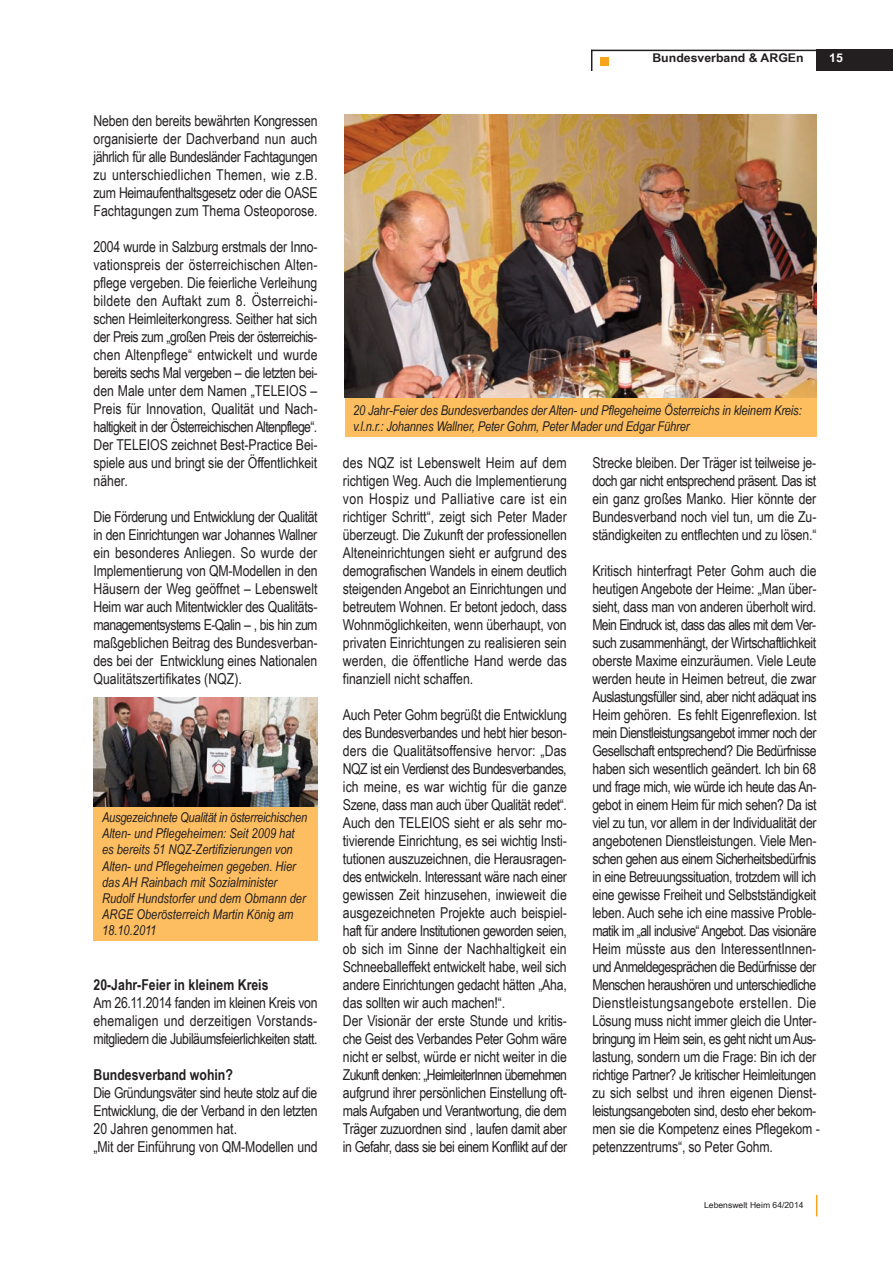
<style>
.page{position:relative;width:893px;height:1263px;background:#fff}
.page>*{position:absolute;margin:0;border:0;box-sizing:border-box;transform-origin:0 0}
.t1{font:15px/18px "Arial Narrow";letter-spacing:-.015em;color:#231f20;text-align:justify}
.t2{font:700 15px "Arial Narrow";color:#231f20}
.t3{font:italic 13.5px/16.2px "Arial Narrow";color:#231f20}
.t4{font:700 12px "Arial Narrow";color:#231f20;scale:1.25 1}
.t5{font:700 12px "Arial Narrow";color:#fff;scale:1.25 1}
.t6{font:8.4px "Arial Narrow";color:#231f20;scale:1.25 1}
</style>
<div class="page">
<div style="left:816px;top:50px;width:77px;height:21px;background:#231f20"></div>
<hr style="left:591px;top:50px;width:256px;height:1px;background:#231f20">
<svg style="left:591px;top:51px;width:1px;height:20px"></svg>
<div style="left:600px;top:57px;width:9px;height:8px;background:#f9a51b"></div>
<svg style="left:816px;top:1195px;width:1px;height:21px"></svg>
<div style="left:94px;top:699px;width:224px;height:242px;background:#fdbe62"></div>
<img style="left:94px;top:697px;width:224px;height:109px">
<div style="left:345px;top:122px;width:471px;height:315px;background:#fdbe60"></div>
<img style="left:345px;top:115px;width:471px;height:282px">
<p class="t1" style="left:94px;top:112px;width:226px">Neben den bereits bewährten Kongressen organi sierte der Dachverband nun auch jährlich für alle Bundesländer Fachtagungen zu unterschiedlichen Themen, wie z.B. zum Heimaufenthaltsgesetz oder die OASE Fachtagungen zum Thema Osteoporose.</p>
<p class="t1" style="left:94px;top:238px;width:226px">2004 wurde in Salzburg erstmals der Inno - vationspreis der österreichischen Alten - pfle ge vergeben. Die feierliche Verleihung bildete den Auftakt zum 8. Österreichi - schen Heimleiterkongress. Seither hat sich der Preis zum „großen Preis der österreichis&shy;chen Altenpflege“ entwickelt und wurde bereits sechs Mal vergeben – die letz ten bei&shy;den Male unter dem Namen „TELEIOS – Preis für Innovation, Qualität und Nach - haltigkeit in der Österrei chischen Altenpflege“.<br>Der TELEIOS zeichnet Best-Practice Bei - spiele aus und bringt sie der Öffentlichkeit näher.</p>
<p class="t1" style="left:94px;top:508px;width:226px">Die Förderung und Entwicklung der Qualität in den Einrichtun gen war Johannes Wallner ein besonderes Anliegen. So wurde der Implemen tierung von QM-Modellen in den Häusern der Weg geöffnet – Lebenswelt Heim war auch Mitentwickler des Qualitäts - manage mentsystems E-Qalin – , bis hin zum maßgeblichen Beitrag des Bundes verban&shy;des bei der Ent wicklung eines Nationalen Qualitäts zertifikates (NQZ).</p>
<p class="t3" style="left:102px;top:809px;width:207px">Ausgezeichnete Qualität in österreichischen Alten- und Pflegeheimen: Seit 2009 hat es bereits 51 NQZ-Zertifi zierungen von Alten- und Pflegeheimen gegeben. Hier das AH Rainbach mit Sozialminister Rudolf Hundstorfer und dem Obmann der ARGE Oberösterreich Martin König am 18.10.2011</p>
<p class="t2" style="left:94px;top:976px;width:177px">20-Jahr-Feier in kleinem Kreis</p>
<p class="t1" style="left:94px;top:994px;width:226px">Am 26.11.2014 fanden im kleinen Kreis von ehemaligen und derzeitigen Vorstands - mitgliedern die Jubiläumsfeierlichkeiten statt.</p>
<p class="t2" style="left:94px;top:1066px;width:141px">Bundesverband wohin?</p>
<p class="t1" style="left:94px;top:1084px;width:226px;text-align:left">Die Gründungsväter sind heute stolz auf die Entwicklung, die der Verband in den letzten 20 Jahren genommen hat.<br>„Mit der Einführung von QM-Modellen und</p>
<p class="t4" style="left:652px;top:51px;width:123px">Bundesverband &amp; ARGEn</p>
<p class="t5" style="left:829px;top:51px;width:12px">15</p>
<p class="t3" style="left:353px;top:402px;width:450px">20 Jahr-Feier des Bundesverbandes der Alten- und Pflegeheime Österreichs in kleinem Kreis: v.l.n.r.: Johannes Wallner, Peter Gohm, Peter Mader und Edgar Führer</p>
<p class="t1" style="left:343px;top:454px;width:226px">des NQZ ist Lebenswelt Heim auf dem richtigen Weg. Auch die Implementierung von Hospiz und Palliative care ist ein richtiger Schritt“, zeigt sich Peter Mader überzeugt. Die Zukunft der professionellen Alteneinrichtungen sieht er aufgrund des demografischen Wandels in einem deutlich steigenden Angebot an Einrichtungen und betreutem Wohnen. Er betont jedoch, dass Wohnmöglichkeiten, wenn überhaupt, von privaten Einrichtungen zu realisieren sein werden, die öffentliche Hand werde das finanziell nicht schaffen.</p>
<p class="t1" style="left:343px;top:706px;width:226px;text-align:left">Auch Peter Gohm begrüßt die Entwicklung des Bundesverbandes und hebt hier beson&shy;ders die Qualitätsoffensive hervor: „Das NQZ ist ein Verdienst des Bundesverbandes, ich meine, es war wichtig für die ganze Szene, dass man auch über Qualität redet“.<br>Auch den TELEIOS sieht er als sehr mo - tivierende Einrichtung, es sei wichtig Insti - tutionen auszuzeichnen, die Heraus ragen&shy;des entwickeln. Interessant wäre nach einer gewissen Zeit hinzusehen, inwieweit die ausgezeichneten Projekte auch beispiel&shy;haft für andere Institutionen geworden seien, ob sich im Sinne der Nachhaltigkeit ein Schneeballeffekt entwickelt habe, weil sich andere Einrichtungen gedacht hätten „Aha, das sollten wir auch machen!“.<br>Der Visionär der erste Stunde und kritis&shy;che Geist des Verbandes Peter Gohm wäre nicht er selbst, würde er nicht weiter in die Zukunft denken: „HeimleiterInnen übernehmen aufgrund ihrer persönlichen Einstellung oft&shy;mals Aufgaben und Verantwortung, die dem Träger zuzuordnen sind , laufen damit aber in Gefahr, dass sie bei einem Konflikt auf der</p>
<p class="t1" style="left:592px;top:454px;width:226px">Strecke bleiben. Der Träger ist teilweise je - doch gar nicht entsprechend präsent. Das ist ein ganz großes Manko. Hier könnte der Bundesverband noch viel tun, um die Zu - ständigkeiten zu entflechten und zu lösen.“</p>
<p class="t1" style="left:592px;top:562px;width:229px;text-align:left">Kritisch hinterfragt Peter Gohm auch die heutigen Angebote der Heime: „Man über&shy;sieht, dass man von an deren überholt wird.<br>Mein Eindruck ist, dass das alles mit dem Ver - such zusammenhängt, der Wirtschaftlichkeit oberste Maxime einzuräumen. Viele Leute werden heute in Heimen betreut, die zwar Auslastungsfüller sind, aber nicht adäquat ins Heim gehören. Es fehlt Eigenreflexion. Ist mein Dienst leistungs an gebot immer noch der Gesellschaft ent sprechend? Die Bedürfnisse haben sich wesentlich geändert. Ich bin 68 und frage mich, wie würde ich heute das An - gebot in einem Heim für mich sehen? Da ist viel zu tun, vor allem in der Individualität der angebotenen Dienstleistungen. Viele Men - schen gehen aus einem Sicherheitsbedürfnis in eine Betreuungssituation, trotzdem will ich eine gewisse Freiheit und Selbstständigkeit leben. Auch sehe ich eine massive Proble - matik im „all inclusive“ Angebot. Das visionäre Heim müsste aus den In teres sentInnen&shy;und Anmeldegesprächen die Bedürfnisse der Menschen heraushören und unterschiedliche Dienstleistungsangebote erstellen. Die Lösung muss nicht immer gleich die Un ter - bringung im Heim sein, es geht nicht um Aus - lastung, sondern um die Frage: Bin ich der richtige Partner? Je kritischer Heimleitungen zu sich selbst und ihren eigenen Dienst - leistungs angeboten sind, desto eher bekom&shy;men sie die Kompetenz eines Pflegekom - petenz zentrums“, so Peter Gohm.</p>
<p class="t6" style="left:704px;top:1200px;width:81px">Lebenswelt Heim 64/2014</p>
</div>
